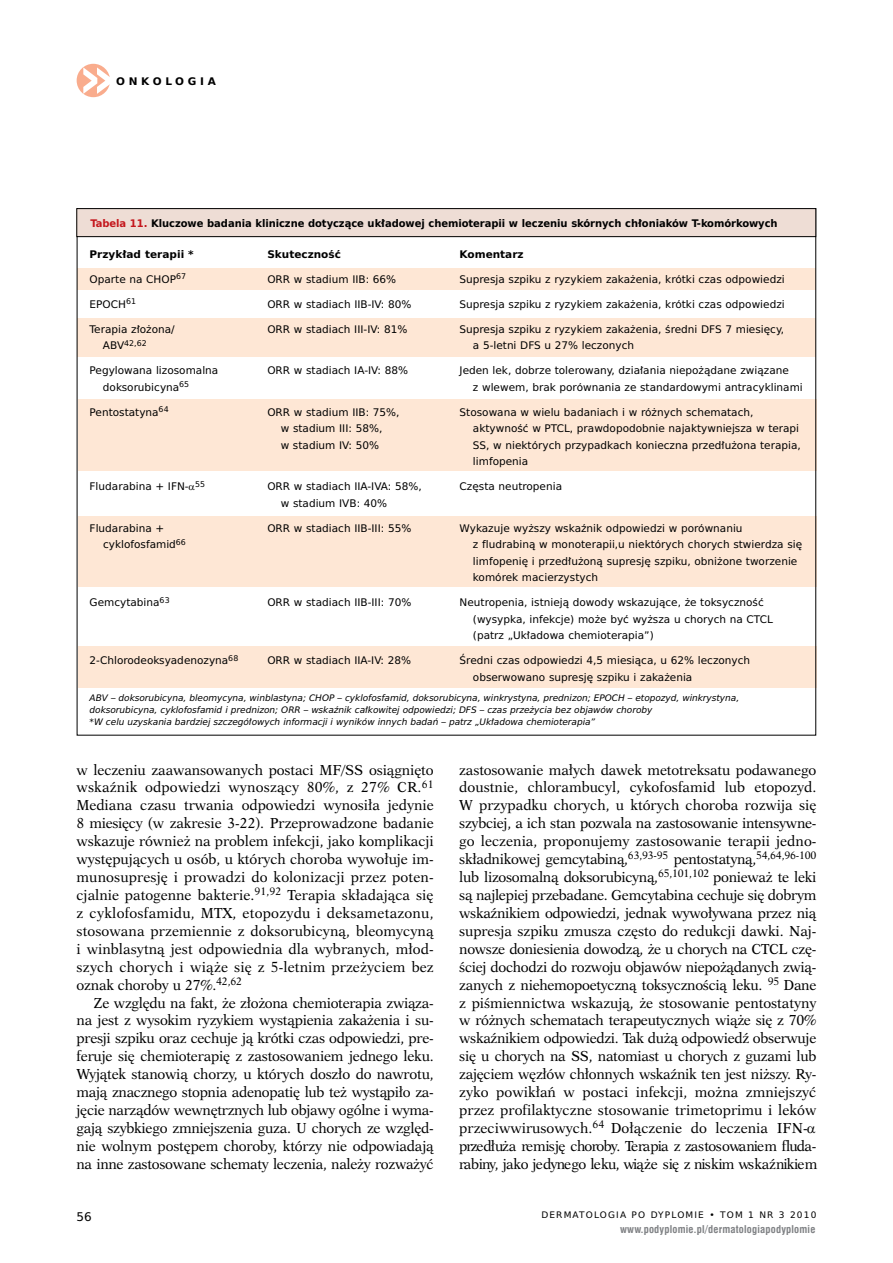
<style>
.page{position:relative;width:893px;height:1263px;background:#fff}
.page>*{position:absolute;margin:0;border:0;box-sizing:border-box;transform-origin:0 0}
.t1{font:14.55px/17.9px "Dutch 823 EU";letter-spacing:-.025em;color:#000;text-align:justify;scale:.96 1}
.t2{font:12px "Prima Sans EU";color:#000}
.t3{font:10.5px/16.5px "Prima Sans EU";color:#000}
.t4{font:700 10.5px "Prima Sans EU";letter-spacing:-.005em;color:#000;scale:.95 1}
.t5{font:700 10.5px "Swis 721 Cn EU";letter-spacing:.02em;color:#808285}
.t6{font:700 10.5px "Prima Sans EU";letter-spacing:-.005em;color:#000}
.t7{font:700 10.5px "Prima Sans EU";letter-spacing:.35em;color:#000}
.t8{font:italic 9px/12px "Prima Sans EU";letter-spacing:-.005em;color:#000}
.t9{font:9px "Prima Sans EU";letter-spacing:.125em;color:#000}
.t10{font:7.8px "Prima Sans EU";color:#000}
.s1{color:#c4161c}
.s2{font-size:10.5px}
</style>
<div class="page">
<svg style="left:76px;top:63px;width:741px;height:673px"></svg>
<svg style="left:189px;top:485px;width:6px;height:5px"></svg>
<p class="t7" style="left:116px;top:73px;width:101px">ONKOLOGIA</p>
<p class="t4" style="left:90px;top:216px;width:725px"><span class="s1">Tabela 11.</span> Kluczowe badania kliniczne dotyczące układowej chemioterapii w leczeniu skórnych chłoniaków T-komórkowych</p>
<p class="t6" style="left:90px;top:247px;width:106px">Przykład terapii *</p>
<p class="t6" style="left:267px;top:247px;width:75px">Skuteczność</p>
<p class="t6" style="left:460px;top:247px;width:66px">Komentarz</p>
<p class="t3" style="left:90px;top:270px;width:98px">Oparte na CHOP<sup>67</sup></p>
<p class="t3" style="left:267px;top:270px;width:130px">ORR w stadium IIB: 66%</p>
<p class="t3" style="left:460px;top:270px;width:327px">Supresja szpiku z ryzykiem zakażenia, krótki czas odpowiedzi</p>
<p class="t3" style="left:90px;top:295px;width:48px">EPOCH<sup>61</sup></p>
<p class="t3" style="left:267px;top:295px;width:146px">ORR w stadiach IIB-IV: 80%</p>
<p class="t3" style="left:460px;top:295px;width:327px">Supresja szpiku z ryzykiem zakażenia, krótki czas odpowiedzi</p>
<p class="t3" style="left:90px;top:320px;width:87px">Terapia złożona/</p>
<p class="t3" style="left:267px;top:320px;width:141px">ORR w stadiach III-IV: 81%</p>
<p class="t3" style="left:460px;top:320px;width:326px">Supresja szpiku z ryzykiem zakażenia, średni DFS 7 miesięcy,</p>
<p class="t10" style="left:103px;top:337px;width:45px"><span class="s2">ABV</span>42,62</p>
<p class="t3" style="left:473px;top:337px;width:163px">a 5-letni DFS u 27% leczonych</p>
<p class="t3" style="left:90px;top:362px;width:130px">Pegylowana lizosomalna</p>
<p class="t3" style="left:267px;top:362px;width:142px">ORR w stadiach IA-IV: 88%</p>
<p class="t3" style="left:460px;top:362px;width:331px">Jeden lek, dobrze tolerowany, działania niepożądane związane</p>
<p class="t3" style="left:103px;top:378px;width:88px">doksorubicyna<sup>65</sup></p>
<p class="t3" style="left:473px;top:378px;width:331px">z wlewem, brak porównania ze standardowymi antracyklinami</p>
<p class="t3" style="left:90px;top:403px;width:81px">Pentostatyna<sup>64</sup></p>
<p class="t3" style="left:267px;top:403px;width:134px">ORR w stadium IIB: 75%,</p>
<p class="t3" style="left:460px;top:403px;width:295px">Stosowana w wielu badaniach i w różnych schematach,</p>
<p class="t3" style="left:281px;top:420px;width:103px">w stadium III: 58%,</p>
<p class="t3" style="left:473px;top:420px;width:328px">aktywność w PTCL, prawdopodobnie najaktywniejsza w terapi</p>
<p class="t3" style="left:281px;top:436px;width:100px">w stadium IV: 50%</p>
<p class="t3" style="left:473px;top:436px;width:329px">SS, w niektórych przypadkach konieczna przedłużona terapia, limfopenia</p>
<p class="t3" style="left:90px;top:478px;width:117px">Fludarabina + IFN- <sup>55</sup></p>
<p class="t3" style="left:267px;top:478px;width:156px">ORR w stadiach IIA-IVA: 58%,</p>
<p class="t3" style="left:460px;top:478px;width:104px">Częsta neutropenia</p>
<p class="t3" style="left:281px;top:494px;width:108px">w stadium IVB: 40%</p>
<p class="t3" style="left:90px;top:519px;width:76px">Fludarabina +</p>
<p class="t3" style="left:267px;top:519px;width:145px">ORR w stadiach IIB-III: 55%</p>
<p class="t3" style="left:460px;top:519px;width:285px">Wykazuje wyższy wskaźnik odpowiedzi w porównaniu</p>
<p class="t3" style="left:103px;top:536px;width:84px">cyklofosfamid<sup>66</sup></p>
<p class="t3" style="left:473px;top:536px;width:331px">z fludrabiną w monoterapii,u niektórych chorych stwierdza się limfopenię i przedłużoną supresję szpiku, obniżone tworzenie komórek macierzystych</p>
<p class="t3" style="left:90px;top:594px;width:82px">Gemcytabina<sup>63</sup></p>
<p class="t3" style="left:267px;top:594px;width:145px">ORR w stadiach IIB-III: 70%</p>
<p class="t3" style="left:473px;top:594px;width:301px;text-indent:-13px">Neutropenia, istnieją dowody wskazujące, że toksyczność (wysypka, infekcje) może być wyższa u chorych na CTCL (patrz „Układowa chemioterapia”)</p>
<p class="t3" style="left:90px;top:652px;width:150px">2-Chlorodeoksyadenozyna<sup>68</sup></p>
<p class="t3" style="left:267px;top:652px;width:145px">ORR w stadiach IIA-IV: 28%</p>
<p class="t3" style="left:473px;top:652px;width:279px;text-indent:-13px">Średni czas odpowiedzi 4,5 miesiąca, u 62% leczonych obserwowano supresję szpiku i zakażenia</p>
<p class="t8" style="left:90px;top:692px;width:651px">ABV – doksorubicyna, bleomycyna, winblastyna; CHOP – cyklofosfamid, doksorubicyna, winkrystyna, prednizon; EPOCH – etopozyd, winkrystyna, doksorubicyna, cyklofosfamid i prednizon; ORR – wskaźnik całkowitej odpowiedzi; DFS – czas przeżycia bez objawów choroby<br>*W celu uzyskania bardziej szczegółowych informacji i wyników innych badań – patrz „Układowa chemioterapia”</p>
<p class="t1" style="left:77px;top:760px;width:374px">w leczeniu zaawansowanych postaci MF/SS osiągnięto wskaźnik odpowiedzi wynoszący 80%, z 27% CR.<sup>61<br></sup>Mediana czasu trwania odpowiedzi wynosiła jedynie 8 miesięcy (w zakresie 3-22). Przeprowadzone badanie wskazuje również na problem infekcji, jako komplikacji występujących u osób, u których choroba wywołuje im&shy;munosupresję i prowadzi do kolonizacji przez poten&shy;cjalnie patogenne bakterie.<sup>91,92</sup> Terapia składająca się z cyklofosfamidu, MTX, etopozydu i deksametazonu, stosowana przemiennie z doksorubicyną, bleomycyną i winblasytną jest odpowiednia dla wybranych, młod&shy;szych chorych i wiąże się z 5-letnim przeżyciem bez oznak choroby u 27%.<sup>42,62</sup></p>
<p class="t1" style="left:77px;top:993px;width:374px;text-indent:17px">Ze względu na fakt, że złożona chemioterapia związa&shy;na jest z wysokim ryzykiem wystąpienia zakażenia i su&shy;presji szpiku oraz cechuje ją krótki czas odpowiedzi, pre&shy;feruje się chemioterapię z zastosowaniem jednego leku.<br>Wyjątek stanowią chorzy, u których doszło do nawrotu, mają znacznego stopnia adenopatię lub też wystąpiło za&shy;jęcie narządów wewnętrznych lub objawy ogólne i wyma&shy;gają szybkiego zmniejszenia guza. U chorych ze względ&shy;nie wolnym postępem choroby, którzy nie odpowiadają na inne zastosowane schematy leczenia, należy rozważyć</p>
<p class="t1" style="left:459px;top:761px;width:375px;text-align:left">zastosowanie małych dawek metotreksatu podawanego doustnie, chlorambucyl, cykofosfamid lub etopozyd.<br>W przypadku chorych, u których choroba rozwija się szybciej, a ich stan pozwala na zastosowanie intensywne&shy;go leczenia, proponujemy zastosowanie terapii jedno&shy;składnikowej gemcytabiną,<sup>63,93-95</sup> pentostatyną,<sup>54,64,96-100 </sup>lub lizosomalną doksorubicyną,<sup>65,101,102</sup> ponieważ te leki są najlepiej przebadane. Gemcytabina cechuje się dobrym wskaźnikiem odpowiedzi, jednak wywoływana przez nią supresja szpiku zmusza często do redukcji dawki. Naj&shy;nowsze doniesienia dowodzą, że u chorych na CTCL czę&shy;ściej dochodzi do rozwoju objawów niepożądanych zwią&shy;zanych z niehemopoetyczną toksycznością leku. <sup>95</sup> Dane z piśmiennictwa wskazują, że stosowanie pentostatyny w różnych schematach terapeutycznych wiąże się z 70% wskaźnikiem odpowiedzi. Tak dużą odpowiedź obserwuje się u chorych na SS, natomiast u chorych z guzami lub zajęciem węzłów chłonnych wskaźnik ten jest niższy. Ry&shy;zyko powikłań w postaci infekcji, można zmniejszyć przez profilaktyczne stosowanie trimetoprimu i leków przeciwwirusowych.<sup>64</sup> Dołączenie do leczenia IFN&shy;przedłuża remisję choroby. Terapia z zastosowaniem fluda&shy;rabiny, jako jedynego leku, wiąże się z niskim wskaźnikiem</p>
<p class="t2" style="left:77px;top:1208px;width:17px">56</p>
<p class="t9" style="left:541px;top:1209px;width:277px">DERMATOLOGIA PO DYPLOMIE • TOM 1 NR 3 2010</p>
<p class="t5" style="left:620px;top:1222px;width:197px">www.podyplomie.pl/dermatologiapodyplomie</p>
</div>
